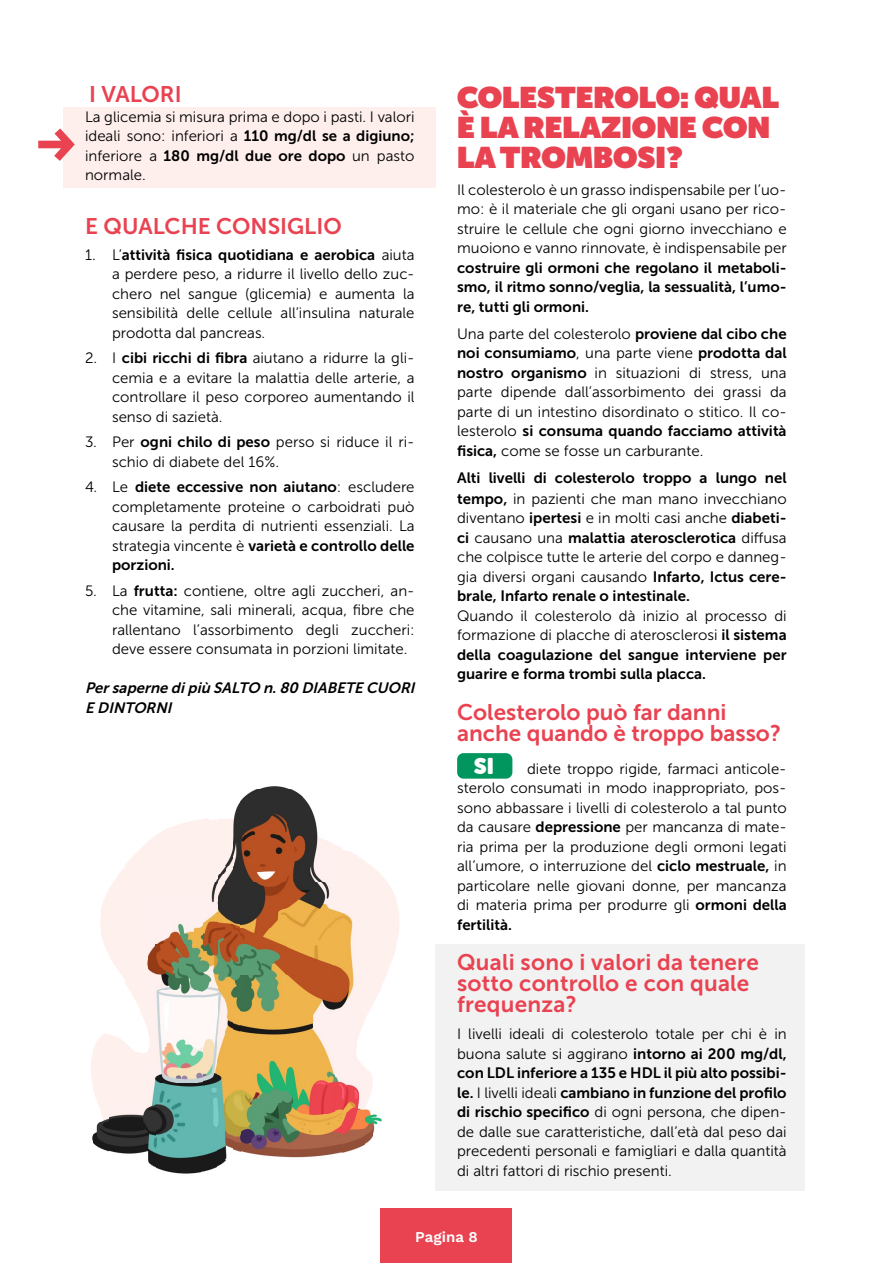
<style>
.page{position:relative;width:893px;height:1263px;background:#fff}
.page>*{position:absolute;margin:0;border:0;box-sizing:border-box;transform-origin:0 0}
.t1{font:900 29.7px/30px "Museo Sans Display";color:#e94251}
.t2{font:22.5px/21px "Museo Sans 700";color:#e94251}
.t3{font:22.5px "Museo Sans Rounded";color:#fff}
.t4{font:15px/19.5px "Museo Sans 300";color:#000}
.t5{font:15px/19.5px "Museo Sans 700";color:#000}
.t6{font:italic 15px/19.5px "Museo Sans 700";color:#000}
.t7{font:600 15px "Work Sans";color:#fff}
.s1{font-family:"Museo Sans 700"}
.s2{font-family:"Museo Sans 300"}
</style>
<div class="page">
<div style="left:457px;top:753px;width:55px;height:26px;background:#00965e;border-radius:6px"></div>
<div style="left:436px;top:944px;width:369px;height:247px;background:#f2f2f2"></div>
<div style="left:381px;top:1209px;width:131px;height:54px;background:#e94251"></div>
<div style="left:64px;top:108px;width:372px;height:80px;background:#feefed"></div>
<svg style="left:38px;top:128px;width:37px;height:33px"></svg>
<img style="left:155px;top:827px;width:47px;height:347px">
<img style="left:202px;top:819px;width:15px;height:353px">
<img style="left:147px;top:837px;width:8px;height:330px">
<img style="left:217px;top:819px;width:8px;height:348px">
<img style="left:109px;top:1051px;width:38px;height:103px">
<img style="left:225px;top:819px;width:8px;height:341px">
<img style="left:241px;top:835px;width:93px;height:323px">
<img style="left:334px;top:845px;width:8px;height:309px">
<img style="left:93px;top:1121px;width:16px;height:31px">
<img style="left:233px;top:800px;width:8px;height:352px">
<img style="left:342px;top:1059px;width:23px;height:93px">
<img style="left:365px;top:1068px;width:8px;height:76px">
<img style="left:373px;top:1114px;width:8px;height:20px">
<img style="left:101px;top:1034px;width:8px;height:87px">
<img style="left:91px;top:1055px;width:2px;height:29px">
<img style="left:342px;top:850px;width:16px;height:209px">
<img style="left:140px;top:842px;width:8px;height:194px">
<img style="left:241px;top:788px;width:47px;height:47px">
<img style="left:288px;top:804px;width:30px;height:31px">
<img style="left:288px;top:788px;width:15px;height:16px">
<svg style="left:303px;top:797px;width:6px;height:7px"></svg>
<img style="left:262px;top:786px;width:25px;height:2px">
<h2 class="t2" style="left:89px;top:84px;width:94px">I VALORI</h2>
<p class="t4" style="left:85px;top:107px;width:331px">La glicemia si misura prima e dopo i pasti. I valori ideali sono: inferiori a <span class="s1">110 mg/dl se a digiuno;</span></p>
<p class="t5" style="left:85px;top:146px;width:331px"><span class="s2">inferiore a</span> 180 mg/dl due ore dopo <span class="s2">un pasto</span></p>
<p class="t4" style="left:85px;top:166px;width:62px">normale.</p>
<h2 class="t2" style="left:85px;top:216px;width:258px">E QUALCHE CONSIGLIO</h2>
<p class="t5" style="left:85px;top:245px;width:331px"><span class="s2">1. L’</span>attività fisica quotidiana e aerobica <span class="s2">aiuta</span></p>
<p class="t4" style="left:112px;top:265px;width:304px;text-align:justify">a perdere peso, a ridurre il livello dello zuc&shy;chero nel sangue (glicemia) e aumenta la sensibilità delle cellule all’insulina naturale prodotta dal pancreas.</p>
<p class="t4" style="left:112px;top:349px;width:304px;text-align:justify;text-indent:-27px">2. I <span class="s1">cibi ricchi di fibra</span> aiutano a ridurre la gli&shy;cemia e a evitare la malattia delle arterie, a controllare il peso corporeo aumentando il senso di sazietà.</p>
<p class="t4" style="left:112px;top:433px;width:304px;text-indent:-27px">3. Per <span class="s1">ogni chilo di peso</span> perso si riduce il ri&shy;schio di diabete del 16%.</p>
<p class="t5" style="left:85px;top:477px;width:331px"><span class="s2">4. Le</span> diete eccessive non aiutano<span class="s2">: escludere</span></p>
<p class="t4" style="left:112px;top:497px;width:304px">completamente proteine o carboidrati può causare la perdita di nutrienti essenziali. La</p>
<p class="t5" style="left:112px;top:536px;width:304px"><span class="s2">strategia vincente è</span> varietà e controllo delle porzioni.</p>
<p class="t4" style="left:112px;top:581px;width:304px;text-align:justify;text-indent:-27px">5. La <span class="s1">frutta:</span> contiene, oltre agli zuccheri, an&shy;che vitamine, sali minerali, acqua, fibre che rallentano l’assorbimento degli zuccheri: deve essere consumata in porzioni limitate.</p>
<p class="t6" style="left:85px;top:678px;width:335px">Persaperne dipiù SALTO n.80 DIABETE CUORI<br>E DINTORNI</p>
<h1 class="t1" style="left:457px;top:82px;width:323px">COLESTEROLO: QUAL<br>È LA RELAZIONE CON<br>LA TROMBOSI?</h1>
<p class="t4" style="left:457px;top:180px;width:331px;text-align:justify">Il colesterolo è un grasso indispensabile per l’uo&shy;mo: è il materiale che gli organi usano per rico&shy;struire le cellule che ogni giorno invecchiano e muoiono e vanno rinnovate, è indispensabile per</p>
<p class="t5" style="left:457px;top:258px;width:331px;text-align:justify">costruire gli ormoni che regolano il metaboli&shy;smo, il ritmo sonno/veglia, la sessualità, l’umo&shy;re, tutti gli ormoni.</p>
<p class="t4" style="left:457px;top:324px;width:331px">Una parte del colesterolo <span class="s1">proviene dal cibo che</span></p>
<p class="t5" style="left:457px;top:343px;width:331px">noi consumiamo<span class="s2">, una parte viene</span> prodotta dal</p>
<p class="t4" style="left:457px;top:363px;width:331px;text-align:justify"><span class="s1">nostro organismo</span> in situazioni di stress, una parte dipende dall’assorbimento dei grassi da parte di un intestino disordinato o stitico. Il co-</p>
<p class="t5" style="left:457px;top:421px;width:331px"><span class="s2">lesterolo</span> si consuma quando facciamo attività</p>
<p class="t4" style="left:457px;top:441px;width:248px"><span class="s1">fisica,</span> come se fosse un carburante.</p>
<p class="t5" style="left:457px;top:468px;width:331px">Alti livelli di colesterolo troppo a lungo nel</p>
<p class="t4" style="left:457px;top:489px;width:331px"><span class="s1">tempo,</span> in pazienti che man mano invecchiano diventano <span class="s1">ipertesi</span> e in molti casi anche <span class="s1">diabeti-</span></p>
<p class="t5" style="left:457px;top:528px;width:331px">ci <span class="s2">causano una</span> malattia aterosclerotica <span class="s2">diffusa</span></p>
<p class="t4" style="left:457px;top:547px;width:331px">che colpisce tutte le arterie del corpo e danneg&shy;gia diversi organi causando <span class="s1">Infarto, Ictus cere-</span></p>
<p class="t5" style="left:457px;top:586px;width:234px">brale, Infarto renale o intestinale.</p>
<p class="t4" style="left:457px;top:606px;width:331px">Quando il colesterolo dà inizio al processo di formazione di placche di aterosclerosi <span class="s1">il sistema</span></p>
<p class="t5" style="left:457px;top:645px;width:331px">della coagulazione del sangue interviene per guarire e forma trombi sulla placca.</p>
<h2 class="t2" style="left:457px;top:701px;width:325px">Colesterolo può far danni anche quando è troppo basso?</h2>
<h2 class="t3" style="left:474px;top:753px;width:22px">SI</h2>
<p class="t4" style="left:457px;top:759px;width:331px;text-align:justify;text-indent:70px">diete troppo rigide, farmaci anticole&shy;sterolo consumati in modo inappropriato, pos&shy;sono abbassare i livelli di colesterolo a tal punto da causare <span class="s1">depressione</span> per mancanza di mate&shy;ria prima per la produzione degli ormoni legati all’umore, o interruzione del <span class="s1">ciclo mestruale,</span> in particolare nelle giovani donne, per mancanza di materia prima per produrre gli <span class="s1">ormoni della</span></p>
<p class="t5" style="left:457px;top:915px;width:56px">fertilità.</p>
<h2 class="t2" style="left:457px;top:952px;width:303px">Quali sono i valori da tenere sotto controllo e con quale frequenza?</h2>
<p class="t4" style="left:457px;top:1024px;width:331px">I livelli ideali di colesterolo totale per chi è in buona salute si aggirano <span class="s1">intorno ai 200 mg/dl,</span></p>
<p class="t5" style="left:457px;top:1063px;width:331px">con LDL inferiore a 135 e HDL il più alto possibi&shy;le. <span class="s2">I livelli ideali</span> cambiano in funzione del profilo</p>
<p class="t4" style="left:457px;top:1102px;width:331px;text-align:justify"><span class="s1">di rischio specifico</span> di ogni persona, che dipen&shy;de dalle sue caratteristiche, dall’età dal peso dai precedenti personali e famigliari e dalla quantità di altri fattori di rischio presenti.</p>
<p class="t7" style="left:415px;top:1228px;width:64px">Pagina 8</p>
</div>
